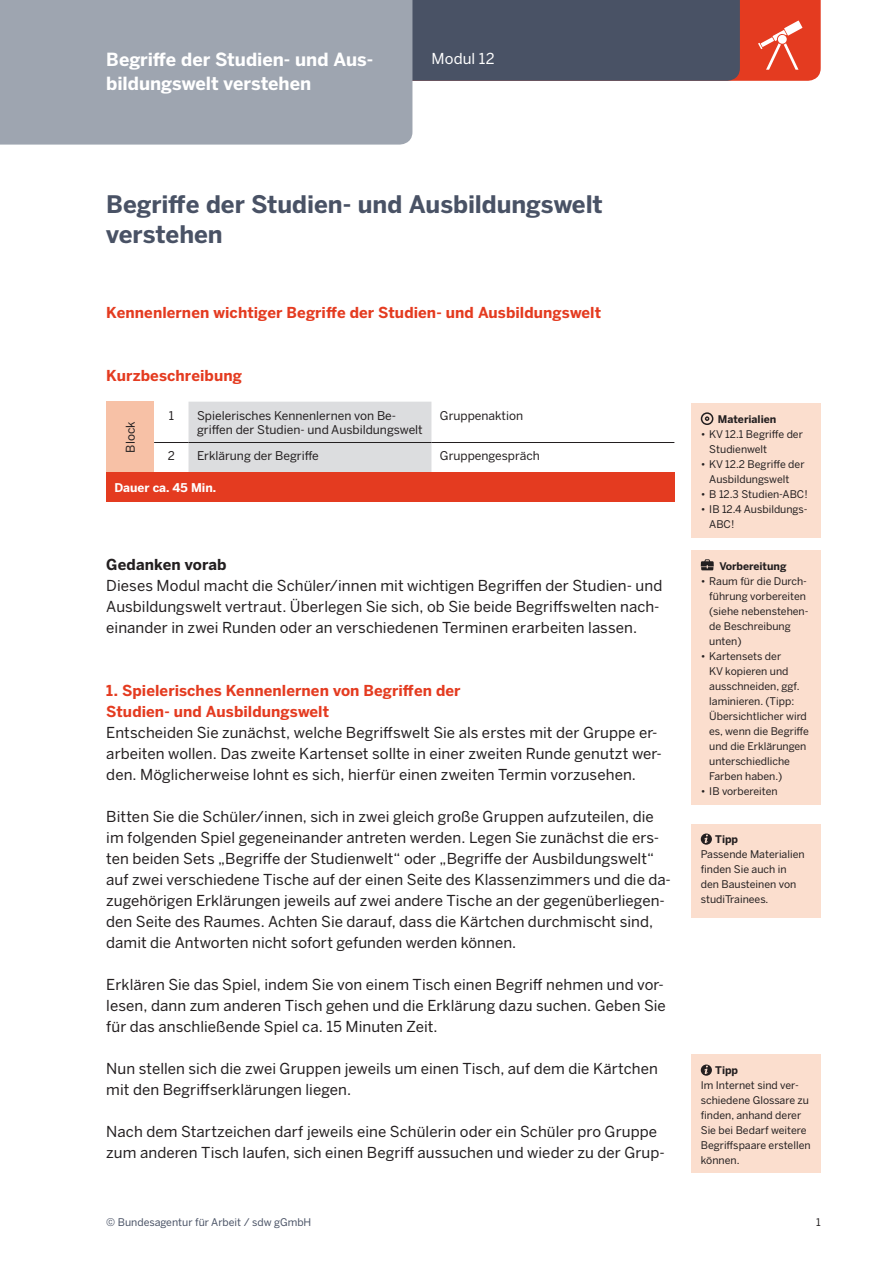
<style>
.page{position:relative;width:893px;height:1263px;background:#fff}
.page>*{position:absolute;margin:0;border:0;box-sizing:border-box;transform-origin:0 0}
.t1{font:700 24px/30px "Benton Sans";letter-spacing:-.005em;color:#495265}
.t2{font:700 18px "Benton Sans";letter-spacing:-.005em;color:#fff}
.t3{font:15px/21px "Benton Sans";letter-spacing:.005em;color:#231f20}
.t4{font:700 15px/21px "Benton Sans";letter-spacing:.005em;color:#e43b20}
.t5{font:700 15px "Benton Sans";letter-spacing:.005em;color:#231f20}
.t6{font:15px "Benton Sans";letter-spacing:.005em;color:#fff}
.t7{font:12px/14.4px "Benton Sans";color:#231f20}
.t8{font:700 12px "Benton Sans";color:#fff}
.t9{font:10.5px/15px "Benton Sans";color:#231f20}
.t10{font:10.5px "Benton Sans";color:#495265}
.t11{font:700 10.5px "Benton Sans";color:#231f20}
</style>
<div class="page">
<div style="left:740px;top:0;width:81px;height:81px;background:#e43b20"></div>
<div style="left:412px;top:0;width:328px;height:81px;background:#495265"></div>
<div style="left:0;top:0;width:412px;height:145px;background:#9ea5b0"></div>
<svg style="left:758px;top:21px;width:44px;height:49px"></svg>
<div style="left:691px;top:824px;width:130px;height:93px;background:#fbdece"></div>
<svg style="left:701px;top:833px;width:11px;height:12px"></svg>
<svg style="left:704px;top:834px;width:4px;height:9px"></svg>
<div style="left:691px;top:550px;width:130px;height:254px;background:#fbdece"></div>
<svg style="left:701px;top:559px;width:13px;height:11px"></svg>
<div style="left:691px;top:403px;width:130px;height:134px;background:#fbdece"></div>
<div style="left:701px;top:412px;width:12px;height:13px;border:2px solid #231f20;border-radius:50%"></div>
<svg style="left:705px;top:416px;width:4px;height:5px"></svg>
<div style="left:106px;top:402px;width:48px;height:70px;background:#f7c1a6"></div>
<div style="left:189px;top:402px;width:242px;height:70px;background:#dcdddf"></div>
<div style="left:106px;top:472px;width:568px;height:30px;background:#e43b20"></div>
<hr style="left:154px;top:442px;width:35px;height:1px;background:#231f20">
<hr style="left:431px;top:442px;width:243px;height:1px;background:#231f20">
<hr style="left:189px;top:442px;width:242px;height:1px;background:#231f20">
<div style="left:691px;top:1055px;width:130px;height:118px;background:#fbdece"></div>
<svg style="left:701px;top:1064px;width:11px;height:12px"></svg>
<svg style="left:704px;top:1065px;width:4px;height:9px"></svg>
<p class="t2" style="left:106px;top:49px;width:268px">Begriffe der Studien- und Aus-</p>
<p class="t6" style="left:432px;top:50px;width:65px">Modul 12</p>
<p class="t2" style="left:106px;top:73px;width:206px">bildungswelt verstehen</p>
<h1 class="t1" style="left:106px;top:189px;width:498px">Begriffe der Studien- und Ausbildungswelt verstehen</h1>
<p class="t4" style="left:106px;top:302px;width:496px">Kennenlernen wichtiger Begriffe der Studien- und Ausbildungswelt</p>
<p class="t4" style="left:106px;top:365px;width:137px">Kurzbeschreibung</p>
<p class="t7" style="left:169px;top:408px;width:7px">1</p>
<p class="t7" style="left:197px;top:408px;width:227px">Spielerisches Kennenlernen von Be&shy;griffen der Studien- und Ausbildungswelt</p>
<p class="t7" style="left:440px;top:408px;width:85px">Gruppenaktion</p>
<p class="t7" style="left:168px;top:449px;width:9px">2</p>
<p class="t7" style="left:197px;top:449px;width:123px">Erklärung der Begriffe</p>
<p class="t7" style="left:440px;top:449px;width:101px">Gruppengespräch</p>
<p class="t8" style="left:114px;top:480px;width:103px">Dauer ca. 45 Min.</p>
<p class="t7" style="left:123px;top:453px;width:33px;rotate:-90deg">Block</p>
<p class="t5" style="left:106px;top:555px;width:122px">Gedanken vorab</p>
<p class="t3" style="left:106px;top:575px;width:558px">Dieses Modul macht die Schüler/innen mit wichtigen Begriffen der Studien- und<br>Ausbildungswelt vertraut. Überlegen Sie sich, ob Sie beide Begriffswelten nach&shy;einander in zwei Runden oder an verschiedenen Terminen erarbeiten lassen.</p>
<p class="t4" style="left:106px;top:680px;width:356px">1. Spielerisches Kennenlernen von Begriffen der<br>Studien- und Ausbildungswelt</p>
<p class="t3" style="left:106px;top:722px;width:557px">Entscheiden Sie zunächst, welche Begriffswelt Sie als erstes mit der Gruppe er&shy;arbeiten wollen. Das zweite Kartenset sollte in einer zweiten Runde genutzt wer&shy;den. Möglicherweise lohnt es sich, hierfür einen zweiten Termin vorzusehen.</p>
<p class="t3" style="left:106px;top:806px;width:566px">Bitten Sie die Schüler/innen, sich in zwei gleich große Gruppen aufzuteilen, die im folgenden Spiel gegeneinander antreten werden. Legen Sie zunächst die ers&shy;ten beiden Sets „Begriffe der Studienwelt“ oder „Begriffe der Ausbildungswelt“ auf zwei verschiedene Tische auf der einen Seite des Klassenzimmers und die da&shy;zugehörigen Erklärungen jeweils auf zwei andere Tische an der gegenüberliegen&shy;den Seite des Raumes. Achten Sie darauf, dass die Kärtchen durchmischt sind, damit die Antworten nicht sofort gefunden werden können.</p>
<p class="t3" style="left:106px;top:974px;width:561px">Erklären Sie das Spiel, indem Sie von einem Tisch einen Begriff nehmen und vor&shy;lesen, dann zum anderen Tisch gehen und die Erklärung dazu suchen. Geben Sie für das anschließende Spiel ca. 15 Minuten Zeit.</p>
<p class="t3" style="left:106px;top:1058px;width:553px">Nun stellen sich die zwei Gruppen jeweils um einen Tisch, auf dem die Kärtchen mit den Begriffserklärungen liegen.</p>
<p class="t3" style="left:106px;top:1121px;width:560px">Nach dem Startzeichen darf jeweils eine Schülerin oder ein Schüler pro Gruppe zum anderen Tisch laufen, sich einen Begriff aussuchen und wieder zu der Grup-</p>
<p class="t11" style="left:718px;top:412px;width:60px">Materialien</p>
<p class="t9" style="left:709px;top:426px;width:95px;text-indent:-9px">• KV 12.1 Begriffe der<br>Studienwelt</p>
<p class="t9" style="left:709px;top:456px;width:97px;text-indent:-9px">• KV 12.2 Begriffe der<br>Ausbildungswelt</p>
<p class="t9" style="left:701px;top:486px;width:108px">• B 12.3 Studien-ABC!</p>
<p class="t9" style="left:709px;top:501px;width:100px;text-indent:-9px">• IB 12.4 Ausbildungs-<br>ABC!</p>
<p class="t11" style="left:719px;top:559px;width:69px">Vorbereitung</p>
<p class="t9" style="left:709px;top:573px;width:101px;text-indent:-9px">• Raum für die Durch&shy;führung vorbereiten (siehe nebenstehen&shy;de Beschreibung unten)</p>
<p class="t9" style="left:709px;top:648px;width:101px;text-indent:-9px">• Kartensets der<br>KV kopieren und ausschneiden, ggf. laminieren. (Tipp:<br>Übersichtlicher wird es, wenn die Begriffe und die Erklärungen unterschiedliche<br>Farben haben.)</p>
<p class="t9" style="left:701px;top:783px;width:78px">• IB vorbereiten</p>
<p class="t11" style="left:715px;top:832px;width:24px">Tipp</p>
<p class="t9" style="left:701px;top:846px;width:105px">Passende Materialien finden Sie auch in den Bausteinen von studiTrainees.</p>
<p class="t11" style="left:715px;top:1063px;width:24px">Tipp</p>
<p class="t9" style="left:701px;top:1077px;width:111px">Im Internet sind ver&shy;schiedene Glossare zu finden, anhand derer<br>Sie bei Bedarf weitere<br>Begriffspaare erstellen können.</p>
<p class="t10" style="left:106px;top:1216px;width:207px">© Bundesagentur für Arbeit / sdw gGmbH</p>
<p class="t9" style="left:816px;top:1215px;width:6px">1</p>
</div>
